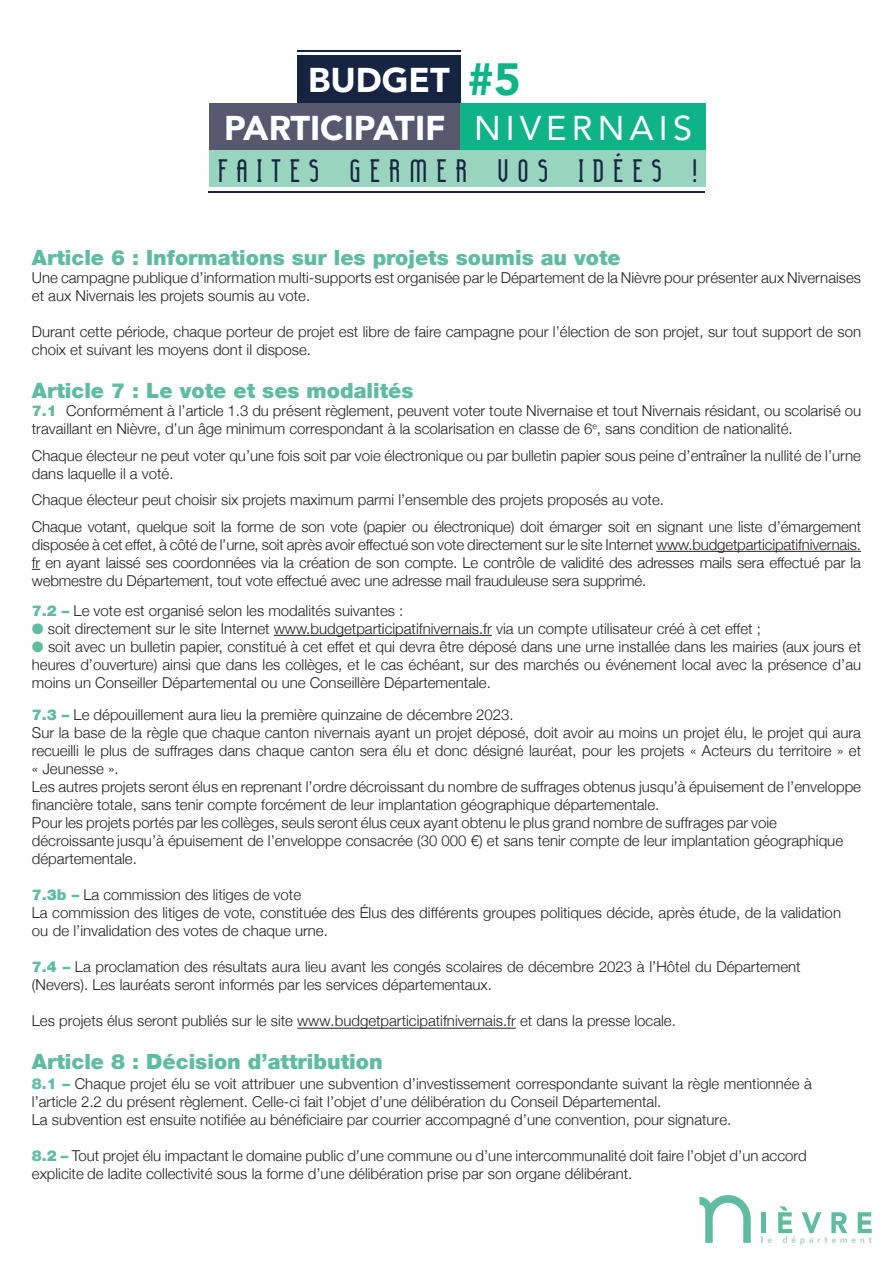
<style>
.page{position:relative;width:893px;height:1263px;background:#fff}
.page>*{position:absolute;margin:0;border:0;box-sizing:border-box;transform-origin:0 0}
.t1{font:900 45.15px "Avenir";color:#10b388}
.t2{font:900 34.35px "Avenir";color:#fff}
.t3{font:34.35px "Avenir";letter-spacing:.15em;color:#fff}
.t4{font:31.5px "Lady Ice Revisited";letter-spacing:.28em;color:#162441}
.t5{font:900 21px "Helvetica Neue LT";color:#5fbca1}
.t6{font:300 15px/18px "Helvetica Neue";color:#231f20}
.s1{font-family:"Helvetica Neue LT";font-weight:900;color:#5fbca1}
.s2{color:#5fbca1}
</style>
<div class="page">
<svg style="left:762px;top:1236px;width:10px;height:7px"></svg>
<hr style="left:762px;top:1212px;width:4px;height:21px;background:#5fbca1">
<svg style="left:778px;top:1206px;width:94px;height:39px"></svg>
<svg style="left:699px;top:1195px;width:52px;height:48px"></svg>
<hr style="left:656px;top:551px;width:205px;height:1px;background:#231f20">
<hr style="left:274px;top:635px;width:218px;height:1px;background:#231f20">
<hr style="left:209px;top:191px;width:496px;height:1px;background:#162441">
<hr style="left:297px;top:50px;width:164px;height:2px;background:#162441">
<div style="left:297px;top:55px;width:164px;height:49px;background:#162441"></div>
<div style="left:209px;top:103px;width:252px;height:49px;background:#57586e"></div>
<div style="left:460px;top:103px;width:246px;height:49px;background:#10b388"></div>
<div style="left:209px;top:151px;width:497px;height:36px;background:#99d4be"></div>
<hr style="left:297px;top:1028px;width:219px;height:1px;background:#231f20">
<p class="t1" style="left:467px;top:41px;width:55px">#5</p>
<p class="t2" style="left:308px;top:51px;width:143px">BUDGET</p>
<p class="t2" style="left:224px;top:99px;width:223px">PARTICIPATIF</p>
<p class="t3" style="left:474px;top:101px;width:220px">NIVERNAIS</p>
<p class="t4" style="left:217px;top:151px;width:481px">FAITES GERMER VOS IDÉES !</p>
<p class="t5" style="left:32px;top:245px;width:590px">Article 6 : Informations sur les projets soumis au vote</p>
<p class="t6" style="left:32px;top:268px;width:831px">Une campagne publique d’information multi-supports est organisée par le Département de la Nièvre pour présenter aux Nivernaises et aux Nivernais les projets soumis au vote.</p>
<p class="t6" style="left:32px;top:322px;width:831px">Durant cette période, chaque porteur de projet est libre de faire campagne pour l’élection de son projet, sur tout support de son choix et suivant les moyens dont il dispose.</p>
<p class="t5" style="left:32px;top:378px;width:383px">Article 7 : Le vote et ses modalités</p>
<p class="t6" style="left:32px;top:402px;width:831px"><span class="s1">7.1</span> Conformément à l’article 1.3 du présent règlement, peuvent voter toute Nivernaise et tout Nivernais résidant, ou scolarisé ou travaillant en Nièvre, d’un âge minimum correspondant à la scolarisation en classe de 6<sup>e</sup>, sans condition de nationalité.</p>
<p class="t6" style="left:32px;top:446px;width:831px">Chaque électeur ne peut voter qu’une fois soit par voie électronique ou par bulletin papier sous peine d’entraîner la nullité de l’urne dans laquelle il a voté.</p>
<p class="t6" style="left:32px;top:491px;width:634px">Chaque électeur peut choisir six projets maximum parmi l’ensemble des projets proposés au vote.</p>
<p class="t6" style="left:32px;top:517px;width:831px;text-align:justify">Chaque votant, quelque soit la forme de son vote (papier ou électronique) doit émarger soit en signant une liste d’émargement disposée à cet effet, à côté de l’urne, soit après avoir effectué son vote directement sur le site Internet www.budgetparticipatifnivernais. fr en ayant laissé ses coordonnées via la création de son compte. Le contrôle de validité des adresses mails sera effectué par la webmestre du Département, tout vote effectué avec une adresse mail frauduleuse sera supprimé.</p>
<p class="t6" style="left:32px;top:601px;width:373px"><span class="s1">7.2 –</span> Le vote est organisé selon les modalités suivantes :</p>
<p class="t6" style="left:32px;top:619px;width:730px"><span class="s2">●</span> soit directement sur le site Internet www.budgetparticipatifnivernais.fr via un compte utilisateur créé à cet effet ;</p>
<p class="t6" style="left:32px;top:637px;width:831px;text-align:justify"><span class="s2">●</span> soit avec un bulletin papier, constitué à cet effet et qui devra être déposé dans une urne installée dans les mairies (aux jours et heures d’ouverture) ainsi que dans les collèges, et le cas échéant, sur des marchés ou événement local avec la présence d’au moins un Conseiller Départemental ou une Conseillère Départementale.</p>
<p class="t6" style="left:32px;top:705px;width:831px"><span class="s1">7.3 –</span> Le dépouillement aura lieu la première quinzaine de décembre 2023.<br>Sur la base de la règle que chaque canton nivernais ayant un projet déposé, doit avoir au moins un projet élu, le projet qui aura recueilli le plus de suffrages dans chaque canton sera élu et donc désigné lauréat, pour les projets « Acteurs du territoire » et « Jeunesse ».<br>Les autres projets seront élus en reprenant l’ordre décroissant du nombre de suffrages obtenus jusqu’à épuisement de l’enveloppe financière totale, sans tenir compte forcément de leur implantation géographique départementale.<br>Pour les projets portés par les collèges, seuls seront élus ceux ayant obtenu le plus grand nombre de suffrages par voie décroissante jusqu’à épuisement de l’enveloppe consacrée (30 000 €) et sans tenir compte de leur implantation géographique départementale.</p>
<p class="t6" style="left:32px;top:885px;width:811px"><span class="s1">7.3b –</span> La commission des litiges de vote<br>La commission des litiges de vote, constituée des Élus des différents groupes politiques décide, après étude, de la validation ou de l’invalidation des votes de chaque urne.</p>
<p class="t6" style="left:32px;top:957px;width:770px"><span class="s1">7.4 –</span> La proclamation des résultats aura lieu avant les congés scolaires de décembre 2023 à l’Hôtel du Département (Nevers). Les lauréats seront informés par les services départementaux.</p>
<p class="t6" style="left:32px;top:1011px;width:645px">Les projets élus seront publiés sur le site www.budgetparticipatifnivernais.fr et dans la presse locale.</p>
<p class="t5" style="left:32px;top:1049px;width:352px">Article 8 : Décision d’attribution</p>
<p class="t6" style="left:32px;top:1075px;width:781px"><span class="s1">8.1 –</span> Chaque projet élu se voit attribuer une subvention d’investissement correspondante suivant la règle mentionnée à l’article 2.2 du présent règlement. Celle-ci fait l’objet d’une délibération du Conseil Départemental.<br>La subvention est ensuite notifiée au bénéficiaire par courrier accompagné d’une convention, pour signature.</p>
<p class="t6" style="left:32px;top:1147px;width:776px"><span class="s1">8.2 –</span> Tout projet élu impactant le domaine public d’une commune ou d’une intercommunalité doit faire l’objet d’un accord explicite de ladite collectivité sous la forme d’une délibération prise par son organe délibérant.</p>
</div>
